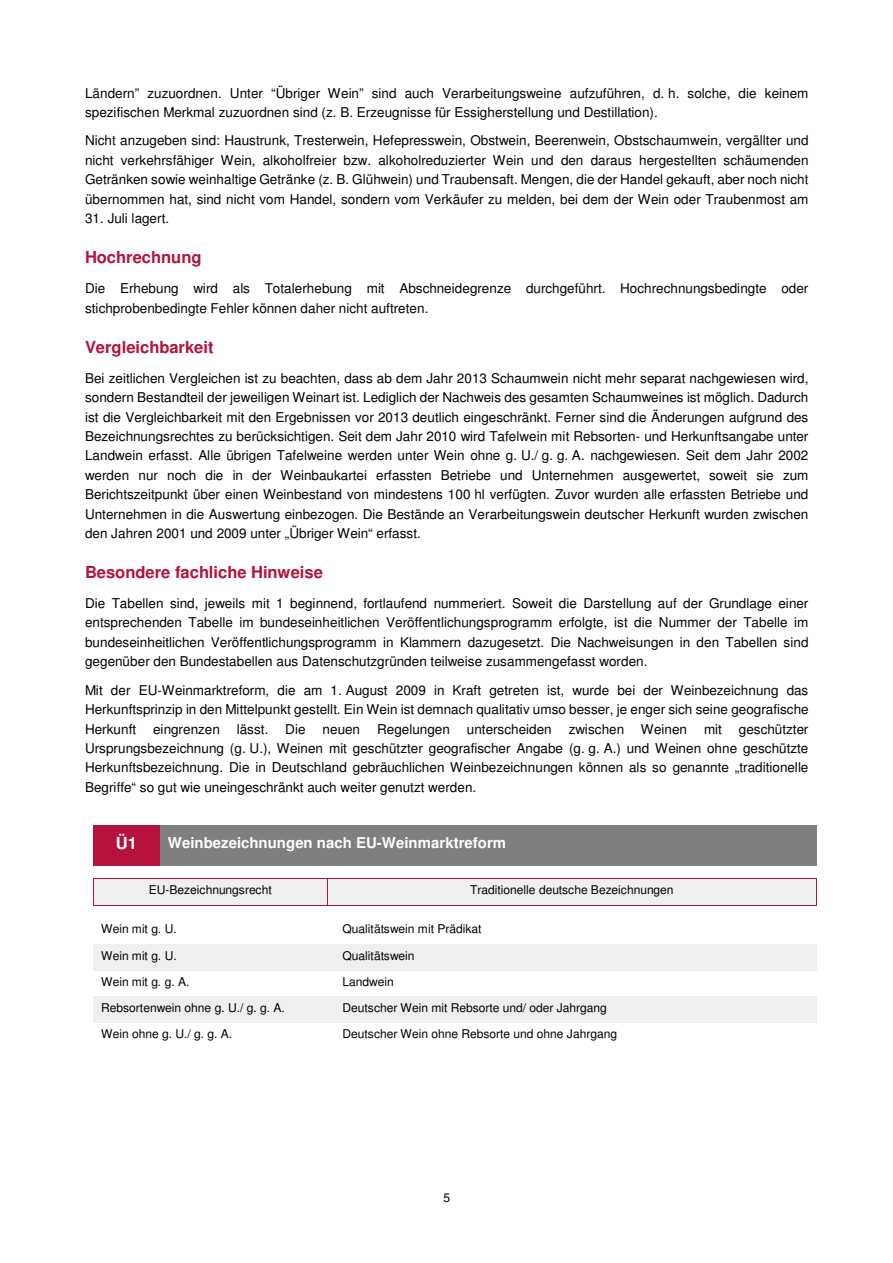
<style>
.page{position:relative;width:893px;height:1263px;background:#fff}
.page>*{position:absolute;margin:0;border:0;box-sizing:border-box;transform-origin:0 0}
.t1{font:700 16.5px "Helvetica";color:#b5123e}
.t2{font:700 16.5px "Helvetica";color:#fff}
.t3{font:700 15px "Helvetica";letter-spacing:.005em;color:#fff}
.t4{font:13.5px/19.4px "Helvetica";letter-spacing:.005em;color:#000;text-align:justify}
.t5{font:12px "Helvetica";letter-spacing:-.005em;color:#000}
</style>
<div class="page">
<div style="left:93px;top:825px;width:67px;height:40px;background:#b5123e"></div>
<div style="left:160px;top:825px;width:656px;height:40px;background:#7f7f7f"></div>
<div style="left:94px;top:879px;width:233px;height:26px;background:#eeefef"></div>
<div style="left:327px;top:879px;width:489px;height:26px;background:#eeefef"></div>
<hr style="left:94px;top:878px;width:233px;height:1px;background:#b5123e">
<hr style="left:327px;top:878px;width:489px;height:1px;background:#b5123e">
<svg style="left:93px;top:878px;width:1px;height:28px"></svg>
<hr style="left:94px;top:905px;width:233px;height:1px;background:#b5123e">
<svg style="left:327px;top:879px;width:1px;height:26px"></svg>
<hr style="left:327px;top:905px;width:489px;height:1px;background:#b5123e">
<svg style="left:816px;top:878px;width:1px;height:28px"></svg>
<div style="left:93px;top:944px;width:234px;height:26px;background:#eeefef"></div>
<div style="left:327px;top:944px;width:489px;height:26px;background:#eeefef"></div>
<div style="left:93px;top:996px;width:234px;height:27px;background:#eeefef"></div>
<div style="left:327px;top:996px;width:489px;height:27px;background:#eeefef"></div>
<p class="t4" style="left:85px;top:83px;width:724px">Ländern” zuzuordnen. Unter “Übriger Wein” sind auch Verarbeitungsweine aufzuführen, d. h. solche, die keinem spezifischen Merkmal zuzuordnen sind (z. B. Erzeugnisse für Essigherstellung und Destillation).</p>
<p class="t4" style="left:85px;top:131px;width:725px">Nicht anzugeben sind: Haustrunk, Tresterwein, Hefepresswein, Obstwein, Beerenwein, Obstschaumwein, vergällter und nicht verkehrsfähiger Wein, alkoholfreier bzw. alkoholreduzierter Wein und den daraus hergestellten schäumenden Getränken sowie weinhaltige Getränke (z. B. Glühwein) und Traubensaft. Mengen, die der Handel gekauft, aber noch nicht übernommen hat, sind nicht vom Handel, sondern vom Verkäufer zu melden, bei dem der Wein oder Traubenmost am</p>
<p class="t4" style="left:85px;top:209px;width:86px">31. Juli lagert.</p>
<p class="t1" style="left:85px;top:248px;width:118px">Hochrechnung</p>
<p class="t4" style="left:85px;top:279px;width:724px">Die Erhebung wird als Totalerhebung mit Abschneidegrenze durchgeführt. Hochrechnungsbedingte oder stichprobenbedingte Fehler können daher nicht auftreten.</p>
<p class="t1" style="left:85px;top:337px;width:130px">Vergleichbarkeit</p>
<p class="t4" style="left:85px;top:368px;width:725px">Bei zeitlichen Vergleichen ist zu beachten, dass ab dem Jahr 2013 Schaumwein nicht mehr separat nachgewiesen wird, sondern Bestandteil der jeweiligen Weinart ist. Lediglich der Nachweis des gesamten Schaumweines ist möglich. Dadurch ist die Vergleichbarkeit mit den Ergebnissen vor 2013 deutlich eingeschränkt. Ferner sind die Änderungen aufgrund des Bezeichnungsrechtes zu berücksichtigen. Seit dem Jahr 2010 wird Tafelwein mit Rebsorten- und Herkunftsangabe unter Landwein erfasst. Alle übrigen Tafelweine werden unter Wein ohne g. U./ g. g. A. nachgewiesen. Seit dem Jahr 2002 werden nur noch die in der Weinbaukartei erfassten Betriebe und Unternehmen ausgewertet, soweit sie zum Berichtszeitpunkt über einen Weinbestand von mindestens 100 hl verfügten. Zuvor wurden alle erfassten Betriebe und Unternehmen in die Auswertung einbezogen. Die Bestände an Verarbeitungswein deutscher Herkunft wurden zwischen den Jahren 2001 und 2009 unter „Übriger Wein“ erfasst.</p>
<p class="t1" style="left:85px;top:563px;width:239px">Besondere fachliche Hinweise</p>
<p class="t4" style="left:85px;top:594px;width:725px">Die Tabellen sind, jeweils mit 1 beginnend, fortlaufend nummeriert. Soweit die Darstellung auf der Grundlage einer entsprechenden Tabelle im bundeseinheitlichen Veröffentlichungsprogramm erfolgte, ist die Nummer der Tabelle im bundeseinheitlichen Veröffentlichungsprogramm in Klammern dazugesetzt. Die Nachweisungen in den Tabellen sind gegenüber den Bundestabellen aus Datenschutzgründen teilweise zusammengefasst worden.</p>
<p class="t4" style="left:85px;top:680px;width:725px">Mit der EU-Weinmarktreform, die am 1. August 2009 in Kraft getreten ist, wurde bei der Weinbezeichnung das Herkunftsprinzip in den Mittelpunkt gestellt. Ein Wein ist demnach qualitativ umso besser, je enger sich seine geografische Herkunft</p>
<p class="t4" style="left:85px;top:719px;width:725px;text-indent:654px">geschützter Ursprungsbezeichnung (g. U.), Weinen mit geschützter geografischer Angabe (g. g. A.) und Weinen ohne geschützte Herkunftsbezeichnung. Die in Deutschland gebräuchlichen Weinbezeichnungen können als so genannte „traditionelle Begriffe“ so gut wie uneingeschränkt auch weiter genutzt werden.</p>
<p class="t2" style="left:116px;top:833px;width:23px">Ü1</p>
<p class="t3" style="left:168px;top:834px;width:340px">Weinbezeichnungen nach EU-Weinmarktreform</p>
<p class="t5" style="left:149px;top:883px;width:124px">EU-Bezeichnungsrecht</p>
<p class="t5" style="left:470px;top:883px;width:205px">Traditionelle deutsche Bezeichnungen</p>
<p class="t5" style="left:101px;top:922px;width:77px">Wein mit g. U.</p>
<p class="t5" style="left:342px;top:922px;width:140px">Qualitätswein mit Prädikat</p>
<p class="t5" style="left:101px;top:949px;width:77px">Wein mit g. U.</p>
<p class="t5" style="left:342px;top:949px;width:74px">Qualitätswein</p>
<p class="t5" style="left:101px;top:975px;width:90px">Wein mit g. g. A.</p>
<p class="t5" style="left:342px;top:975px;width:53px">Landwein</p>
<p class="t5" style="left:101px;top:1001px;width:185px">Rebsortenwein ohne g. U./ g. g. A.</p>
<p class="t5" style="left:342px;top:1001px;width:266px">Deutscher Wein mit Rebsorte und/ oder Jahrgang</p>
<p class="t5" style="left:101px;top:1027px;width:132px">Wein ohne g. U./ g. g. A.</p>
<p class="t5" style="left:342px;top:1027px;width:276px">Deutscher Wein ohne Rebsorte und ohne Jahrgang</p>
<p class="t4" style="left:153px;top:719px;width:154px">eingrenzen lässt. Die</p>
<p class="t4" style="left:322px;top:719px;width:39px">neuen</p>
<p class="t4" style="left:377px;top:719px;width:176px">Regelungen unterscheiden</p>
<p class="t4" style="left:568px;top:719px;width:120px">zwischen Weinen</p>
<p class="t4" style="left:704px;top:719px;width:19px">mit</p>
<p class="t5" style="left:443px;top:1191px;width:8px">5</p>
</div>
